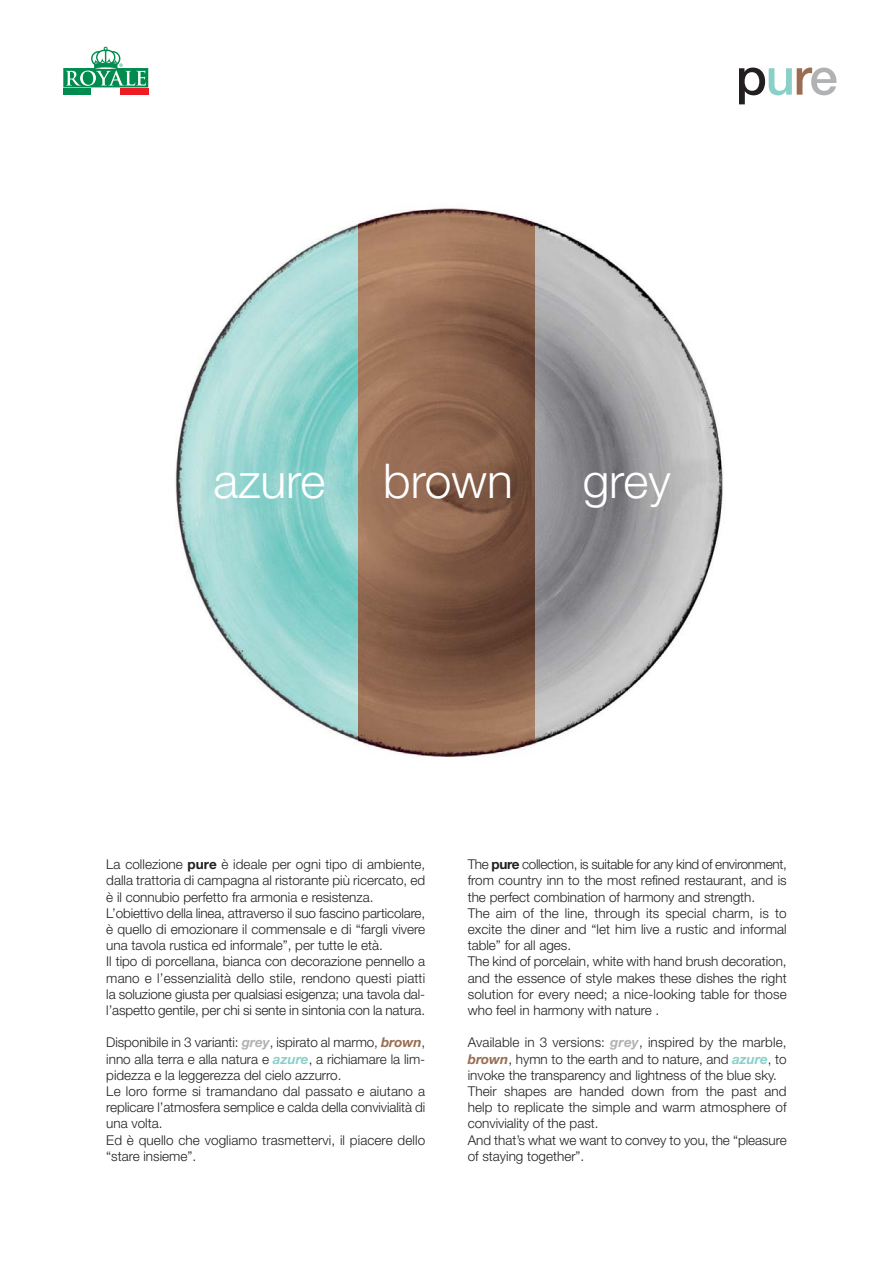
<style>
.page{position:relative;width:893px;height:1263px;background:#fff}
.page>*{position:absolute;margin:0;border:0;box-sizing:border-box;transform-origin:0 0}
.t1{font:500 51px "Helvetica Neue";color:#231f20}
.t2{font:300 48px "Helvetica Neue";color:#fff}
.t3{font:300 13.5px/16.2px "Helvetica Neue";color:#231f20}
.s1{color:#89d0c8}
.s2{color:#996d50}
.s3{color:#b1b2b4}
.s4{font-weight:700}
.s5{font-weight:700;font-style:italic;color:#b1b2b4}
.s6{font-weight:700;font-style:italic;color:#996d50}
.s7{font-weight:700;font-style:italic;color:#89d0c8}
</style>
<div class="page">
<img style="left:357px;top:208px;width:179px;height:549px">
<img style="left:536px;top:222px;width:187px;height:522px">
<img style="left:175px;top:224px;width:182px;height:517px">
<svg style="left:63px;top:46px;width:85px;height:41px"></svg>
<div style="left:120px;top:89px;width:28px;height:6px;background:#ed1c24"></div>
<div style="left:63px;top:89px;width:29px;height:6px;background:#008c4e"></div>
<h1 class="t1" style="left:736px;top:58px;width:103px">p<span class="s1">u</span><span class="s2">r</span><span class="s3">e</span></h1>
<h2 class="t2" style="left:213px;top:464px;width:301px">azure brown</h2>
<h2 class="t2" style="left:583px;top:464px;width:90px">grey</h2>
<p class="t3" style="left:106px;top:857px;width:320px">La collezione <span class="s4">pure</span> è ideale per ogni tipo di ambiente, dalla trattoria di campagna al ristorante più ricercato, ed è il connubio perfetto fra armonia e resistenza.<br>L’obiettivo della linea, attraverso il suo fascino particolare, è quello di emozionare il commensale e di “fargli vivere una tavola rustica ed informale”, per tutte le età.<br>Il tipo di porcellana, bianca con decorazione pennello a mano e l’essenzialità dello stile, rendono questi piatti la soluzione giusta per qualsiasi esigenza; una tavola dal&shy;l’aspetto gentile, per chi si sente in sintonia con la natura.</p>
<p class="t3" style="left:106px;top:1036px;width:320px">Disponibile in 3 varianti: <span class="s5">grey</span>, ispirato al marmo, <span class="s6">brown</span>, inno alla terra e alla natura e <span class="s7">azure</span>, a richiamare la lim&shy;pidezza e la leggerezza del cielo azzurro.<br>Le loro forme si tramandano dal passato e aiutano a replicare l’atmosfera semplice e calda della convivialità di una volta.<br>Ed è quello che vogliamo trasmettervi, il piacere dello “stare insieme”.</p>
<p class="t3" style="left:468px;top:857px;width:320px">The <span class="s4">pure</span> collection, is suitable for any kind of environment, from country inn to the most refined restaurant, and is the perfect combination of harmony and strength.<br>The aim of the line, through its special charm, is to excite the diner and “let him live a rustic and informal table” for all ages.<br>The kind of porcelain, white with hand brush decoration, and the essence of style makes these dishes the right solution for every need; a nice-looking table for those who feel in harmony with nature .</p>
<p class="t3" style="left:468px;top:1036px;width:320px">Available in 3 versions: <span class="s5">grey</span>, inspired by the marble, <span class="s6">brown</span>, hymn to the earth and to nature, and <span class="s7">azure</span>, to invoke the transparency and lightness of the blue sky.<br>Their shapes are handed down from the past and help to replicate the simple and warm atmosphere of conviviality of the past.<br>And that’s what we want to convey to you, the “pleasure of staying together”.</p>
</div>
